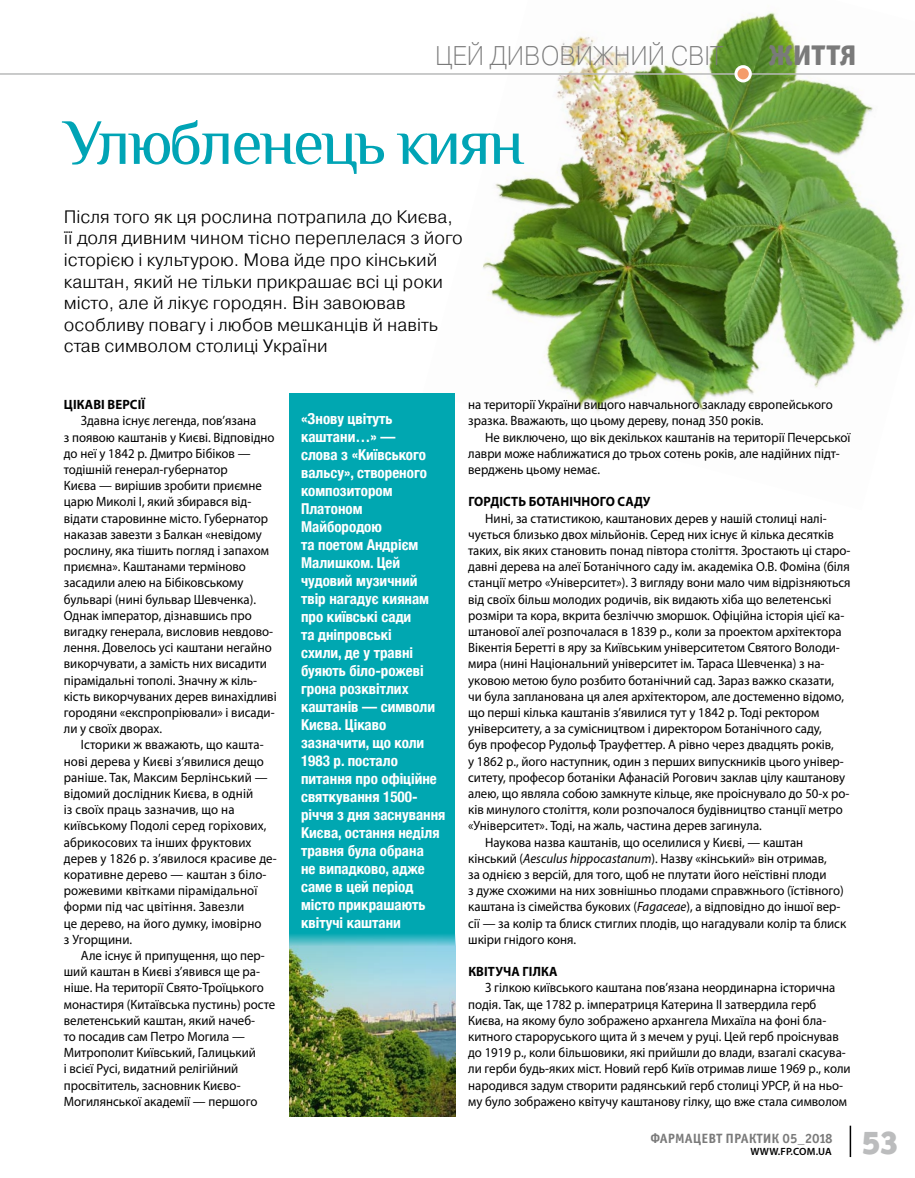
<style>
.page{position:relative;width:915px;height:1178px;background:#fff}
.page>*{position:absolute;margin:0;border:0;box-sizing:border-box;transform-origin:0 0}
.Zagolovok_2_Phelosop{font:64.5px "Philosopher";letter-spacing:-.03em;color:#00a4b5}
.nomer_str{font:33px "Officina Sans Black ITC";color:#bbbcbd}
.t1{font:28.5px "Officina Sans Extra Bold ITC";letter-spacing:.01em;color:#7a7a7a}
.t2{font:27px "Pragmatica Light C";color:#7a7a7a;scale:.9 1}
.Vstup_Pragmatika_Lig{font:300 18px/21.6px "Pragmatica";color:#000}
.Vrez_Helvetica_Neue{font:700 condensed 15px/18px "Helvetica Neue";color:#fff}
.Osnovnoy_Nabor{font:13.5px/16.2px "Myriad Pro";color:#000;scale:.95 1}
.Podzag{font:700 13.5px "Myriad Pro";letter-spacing:.01em;color:#000;scale:.95 1}
.t3{font:13.5px "Officina Sans Bold ITC";letter-spacing:.01em;color:#7a7a7a}
.t4{font:600 10.5px "Myriad Pro";letter-spacing:.02em;color:#000}
.s1{font-style:italic}
</style>
<div class="page">
<img style="left:483px;top:12px;width:422px;height:405px">
<div style="left:289px;top:393px;width:166px;height:724px;background:#00a7b1"></div>
<img style="left:289px;top:934px;width:166px;height:183px">
<hr style="left:849px;top:1125px;width:1px;height:32px;background:#000">
<hr style="left:0;top:73px;width:914px;height:2px;background:#b9baba">
<div style="left:735px;top:67px;width:15px;height:14px;background:#f49c6b;border-radius:50%"></div>
<div style="left:734px;top:65px;width:17px;height:17px;border:3px solid #fff;border-radius:50%"></div>
<p class="t2" style="left:435px;top:41px;width:321px">Цей дивовижний світ</p>
<p class="t1" style="left:768px;top:38px;width:89px">життя</p>
<p class="Zagolovok_2_Phelosop" style="left:64px;top:108px;width:461px">Улюбленець киян</p>
<p class="Vstup_Pragmatika_Lig" style="left:64px;top:205px;width:400px">Після того як ця рослина потрапила до Києва, її доля дивним чином тісно переплелася з його історією і культурою. Мова йде про кінський каштан, який не тільки прикрашає всі ці роки місто, але й лікує городян. Він завоював особливу повагу і любов мешканців й навіть став символом столиці України</p>
<p class="Podzag" style="left:64px;top:396px;width:55px">Цікаві верс</p>
<p class="Podzag" style="left:138px;top:396px;width:9px">ії</p>
<p class="Osnovnoy_Nabor" style="left:64px;top:412px;width:225px;text-indent:17px">Здавна існує легенда, пов’язана<br>з появою каштанів у Києві. Відповідно до неї у 1842 р. Дмитро Бібіков — тодішній генерал-губернатор<br>Києва — вирішив зробити приємне царю Миколі I, який збирався від&shy;відати старовинне місто. Губернатор наказав завезти з Балкан «невідому рослину, яка тішить погляд і запахом приємна». Каштанами терміново засадили алею на Бібіковському бульварі (нині бульвар Шевченка).<br>Однак імператор, дізнавшись про вигадку генерала, висловив невдово&shy;лення. Довелось усі каштани негайно викорчувати, а замість них висадити пірамідальні тополі. Значну ж кіль&shy;кість викорчуваних дерев винахідливі городяни «експропріювали» і висади&shy;ли у своїх дворах.</p>
<p class="Osnovnoy_Nabor" style="left:64px;top:736px;width:225px;text-indent:17px">Історики ж вважають, що кашта&shy;нові дерева у Києві з’явилися дещо раніше. Так, Максим Берлінський — відомий дослідник Києва, в одній<br>із своїх праць зазначив, що на київському Подолі серед горіхових, абрикосових та інших фруктових дерев у 1826 р. з’явилося красиве де&shy;коративне дерево — каштан з біло&shy;рожевими квітками пірамідальної форми під час цвітіння. Завезли<br>це дерево, на його думку, імовірно<br>з Угорщини.</p>
<p class="Osnovnoy_Nabor" style="left:64px;top:947px;width:224px;text-indent:17px">Але існує й припущення, що пер&shy;ший каштан в Києві з’явився ще ра&shy;ніше. На території Свято-Троїцького монастиря (Китаївська пустинь) росте велетенський каштан, який начеб-<br>то посадив сам Петро Могила — Митрополит Київський, Галицький<br>і всієї Русі, видатний релігійний просвітитель, засновник Києво-Могилянської академії — першого</p>
<p class="Vrez_Helvetica_Neue" style="left:301px;top:409px;width:146px">«Знову цвітуть каштани…» —<br>слова з «Київського вальсу», створеного композитором<br>Платоном<br>Майбородою<br>та поетом Андрієм<br>Малишком. Цей чудовий музичний твір нагадує киянам про київські сади<br>та дніпровські<br>схили, де у травні буяють біло-рожеві грона розквітлих каштанів — символи<br>Києва. Цікаво зазначити, що коли<br>1983 р. постало питання про офіційне святкування 1500- річчя з дня заснування<br>Києва, остання неділя травня була обрана<br>не випадково, адже саме в цей період місто прикрашають квітучі каштани</p>
<p class="Osnovnoy_Nabor" style="left:468px;top:396px;width:385px">на території України вищого навчального закладу європейського зразка. Вважають, що цьому дереву, понад 350 років.</p>
<p class="Osnovnoy_Nabor" style="left:468px;top:429px;width:404px;text-indent:17px">Не виключено, що вік декількох каштанів на території Печерської лаври може наближатися до трьох сотень років, але надійних підт&shy;верджень цьому немає.</p>
<p class="Podzag" style="left:468px;top:493px;width:16px">Горд</p>
<p class="Podzag" style="left:499px;top:493px;width:49px">ість Ботан</p>
<p class="Podzag" style="left:569px;top:493px;width:23px">ічного</p>
<p class="Podzag" style="left:617px;top:493px;width:10px">саду</p>
<p class="Osnovnoy_Nabor" style="left:468px;top:510px;width:404px;text-indent:17px">Нині, за статистикою, каштанових дерев у нашій столиці налі&shy;чується близько двох мільйонів. Серед них існує й кілька десятків таких, вік яких становить понад півтора століття. Зростають ці старо&shy;давні дерева на алеї Ботанічного саду ім. академіка О.В. Фоміна (біля станції метро «Університет»). З вигляду вони мало чим відрізняються від своїх більш молодих родичів, вік видають хіба що велетенські розміри та кора, вкрита безліччю зморшок. Офіційна історія цієї ка&shy;штанової алеї розпочалася в 1839 р., коли за проектом архітектора Вікентія Беретті в яру за Київським університетом Святого Володи&shy;мира (нині Національний університет ім. Тараса Шевченка) з на&shy;уковою метою було розбито ботанічний сад. Зараз важко сказати, чи була запланована ця алея архітектором, але достеменно відомо, що перші кілька каштанів з’явилися тут у 1842 р. Тоді ректором університету, а за сумісництвом і директором Ботанічного саду,<br>був професор Рудольф Трауфеттер. А рівно через двадцять років,<br>у 1862 р., його наступник, один з перших випускників цього універ&shy;ситету, професор ботаніки Афанасій Рогович заклав цілу каштанову алею, що являла собою замкнуте кільце, яке проіснувало до 50-х ро&shy;ків минулого століття, коли розпочалося будівництво станції метро «Університет». Тоді, на жаль, частина дерев загинула.</p>
<p class="Osnovnoy_Nabor" style="left:468px;top:834px;width:399px;text-indent:17px">Наукова назва каштанів, що оселилися у Києві, — каштан кінський (<span class="s1">Aesculus hippocastanum</span>). Назву «кінський» він отримав,<br>за однією з версій, для того, щоб не плутати його неїстівні плоди<br>з дуже схожими на них зовнішньо плодами справжнього (їстівного) каштана із сімейства букових (<span class="s1">Fagaceae</span>), а відповідно до іншої вер&shy;сії — за колір та блиск стиглих плодів, що нагадували колір та блиск шкіри гнідого коня.</p>
<p class="Podzag" style="left:468px;top:963px;width:78px">Квітуча гілка</p>
<p class="Osnovnoy_Nabor" style="left:468px;top:979px;width:404px;text-indent:17px">З гілкою київського каштана пов’язана неординарна історична подія. Так, ще 1782 р. імператриця Катерина ІІ затвердила герб Києва, на якому було зображено архангела Михаїла на фоні бла&shy;китного староруського щита й з мечем у руці. Цей герб проіснував до 1919 р., коли більшовики, які прийшли до влади, взагалі скасува&shy;ли герби будь-яких міст. Новий герб Київ отримав лише 1969 р., коли народився задум створити радянський герб столиці УРСР, й на ньо&shy;му було зображено квітучу каштанову гілку, що вже стала символом</p>
<p class="t3" style="left:650px;top:1130px;width:184px">Фармацевт Практик 05_2018</p>
<p class="nomer_str" style="left:861px;top:1122px;width:38px">53</p>
<p class="t4" style="left:750px;top:1145px;width:83px">WWW.FP.COM.UA</p>
</div>
